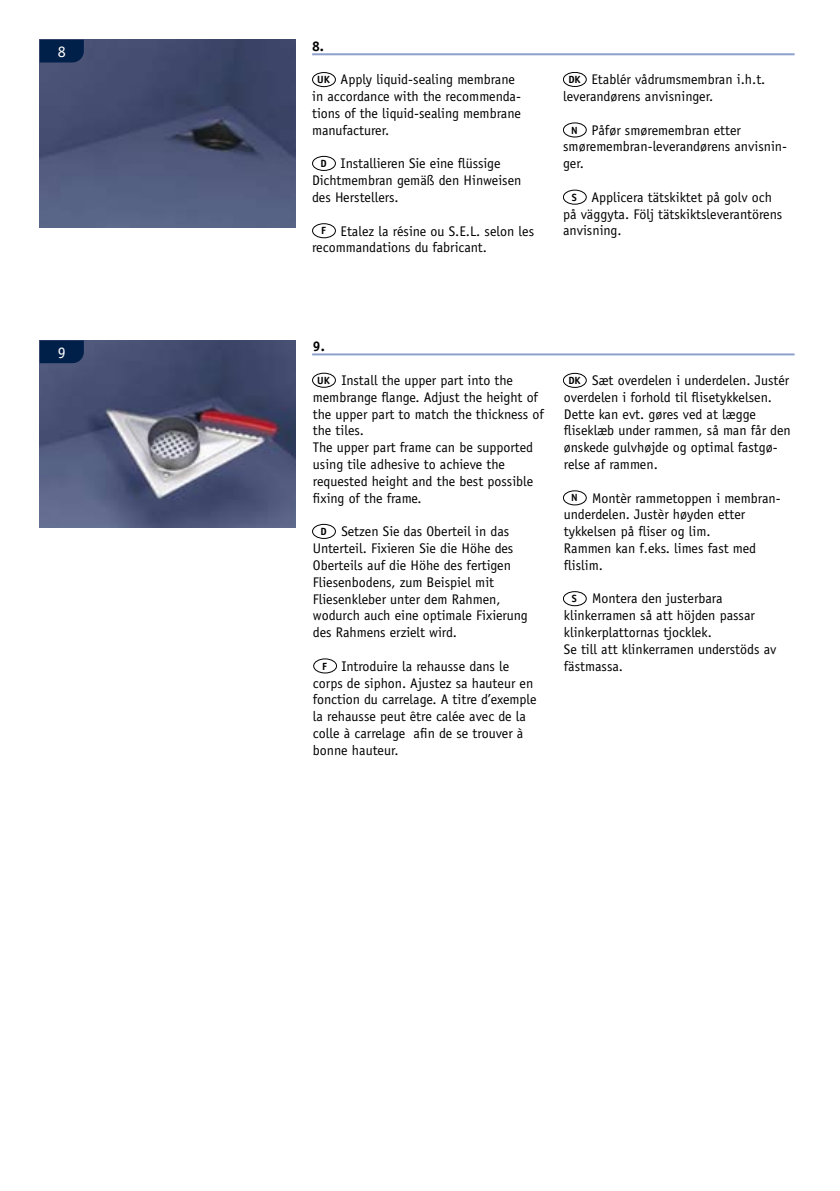
<style>
.page{position:relative;width:840px;height:1191px;background:#fff}
.page>*{position:absolute;margin:0;border:0;box-sizing:border-box;transform-origin:0 0}
.t1{font:16px "Officina Sans";color:#fff}
.t2{font:14px/16.8px "Officina Sans";color:#000}
.t3{font:700 14px "Officina Sans";color:#000}
.t4{font:700 10.4px "Officina Sans";color:#000}
</style>
<div class="page">
<hr style="left:312px;top:353px;width:482px;height:2px;background:#8d9fcd">
<img style="left:40px;top:340px;width:255px;height:188px">
<svg style="left:40px;top:340px;width:44px;height:23px"></svg>
<hr style="left:312px;top:53px;width:482px;height:2px;background:#8d9fcd">
<img style="left:40px;top:40px;width:255px;height:187px">
<svg style="left:40px;top:40px;width:44px;height:22px"></svg>
<div style="left:312px;top:72px;width:23px;height:15px;border:1px solid #000;border-radius:50%"></div>
<div style="left:312px;top:156px;width:23px;height:15px;border:1px solid #000;border-radius:50%"></div>
<div style="left:312px;top:223px;width:23px;height:15px;border:1px solid #000;border-radius:50%"></div>
<div style="left:562px;top:72px;width:24px;height:15px;border:1px solid #000;border-radius:50%"></div>
<div style="left:562px;top:122px;width:24px;height:15px;border:1px solid #000;border-radius:50%"></div>
<div style="left:562px;top:190px;width:24px;height:15px;border:1px solid #000;border-radius:50%"></div>
<div style="left:312px;top:373px;width:23px;height:15px;border:1px solid #000;border-radius:50%"></div>
<div style="left:312px;top:524px;width:23px;height:15px;border:1px solid #000;border-radius:50%"></div>
<div style="left:313px;top:658px;width:24px;height:15px;border:1px solid #000;border-radius:50%"></div>
<div style="left:562px;top:373px;width:24px;height:15px;border:1px solid #000;border-radius:50%"></div>
<div style="left:562px;top:490px;width:24px;height:15px;border:1px solid #000;border-radius:50%"></div>
<div style="left:562px;top:591px;width:24px;height:15px;border:1px solid #000;border-radius:50%"></div>
<p class="t1" style="left:58px;top:42px;width:9px">8</p>
<p class="t1" style="left:58px;top:343px;width:9px">9</p>
<p class="t3" style="left:312px;top:37px;width:13px">8.</p>
<p class="t2" style="left:312px;top:71px;width:210px;text-indent:28px">Apply liquid-sealing membrane in accordance with the recommenda&shy;tions of the liquid-sealing membrane manufacturer.</p>
<p class="t2" style="left:312px;top:155px;width:211px;text-indent:28px">Installieren Sie eine flüssige<br>Dichtmembran gemäß den Hinweisen des Herstellers.</p>
<p class="t2" style="left:312px;top:222px;width:223px;text-indent:28px">Etalez la résine ou S.E.L. selon les recommandations du fabricant.</p>
<p class="t4" style="left:317px;top:73px;width:14px">UK</p>
<p class="t4" style="left:320px;top:157px;width:8px">D</p>
<p class="t4" style="left:321px;top:224px;width:6px">F</p>
<p class="t2" style="left:562px;top:71px;width:204px;text-indent:28px">Etablér vådrumsmembran i.h.t. leverandørens anvisninger.</p>
<p class="t2" style="left:562px;top:121px;width:225px;text-indent:28px">Påfør smøremembran etter smøremembran-leverandørens anvisnin&shy;ger.</p>
<p class="t2" style="left:562px;top:189px;width:220px;text-indent:28px">Applicera tätskiktet på golv och på väggyta. Följ tätskiktsleverantörens anvisning.</p>
<p class="t4" style="left:568px;top:73px;width:14px">DK</p>
<p class="t4" style="left:571px;top:123px;width:8px">N</p>
<p class="t4" style="left:571px;top:191px;width:7px">S</p>
<p class="t3" style="left:313px;top:338px;width:13px">9.</p>
<p class="t2" style="left:313px;top:372px;width:232px;text-indent:28px">Install the upper part into the membrange flange. Adjust the height of the upper part to match the thickness of the tiles.<br>The upper part frame can be supported using tile adhesive to achieve the requested height and the best possible fixing of the frame.</p>
<p class="t2" style="left:313px;top:523px;width:216px;text-indent:28px">Setzen Sie das Oberteil in das Unterteil. Fixieren Sie die Höhe des Oberteils auf die Höhe des fertigen Fliesenbodens, zum Beispiel mit Fliesenkleber unter dem Rahmen, wodurch auch eine optimale Fixierung des Rahmens erzielt wird.</p>
<p class="t2" style="left:313px;top:657px;width:225px;text-indent:28px">Introduire la rehausse dans le corps de siphon. Ajustez sa hauteur en fonction du carrelage. A titre d’exemple la rehausse peut être calée avec de la colle à carrelage afin de se trouver à bonne hauteur.</p>
<p class="t4" style="left:317px;top:374px;width:14px">UK</p>
<p class="t4" style="left:320px;top:525px;width:8px">D</p>
<p class="t4" style="left:322px;top:659px;width:6px">F</p>
<p class="t2" style="left:563px;top:372px;width:228px;text-indent:28px">Sæt overdelen i underdelen. Justér overdelen i forhold til flisetykkelsen.<br>Dette kan evt. gøres ved at lægge fliseklæb under rammen, så man får den ønskede gulvhøjde og optimal fastgø&shy;relse af rammen.</p>
<p class="t2" style="left:563px;top:489px;width:217px;text-indent:28px">Montèr rammetoppen i membran&shy;underdelen. Justèr høyden etter tykkelsen på fliser og lim.<br>Rammen kan f.eks. limes fast med flislim.</p>
<p class="t2" style="left:563px;top:590px;width:214px;text-indent:28px">Montera den justerbara klinkerramen så att höjden passar klinkerplattornas tjocklek.<br>Se till att klinkerramen understöds av fästmassa.</p>
<p class="t4" style="left:568px;top:374px;width:14px">DK</p>
<p class="t4" style="left:571px;top:491px;width:8px">N</p>
<p class="t4" style="left:571px;top:592px;width:7px">S</p>
</div>
